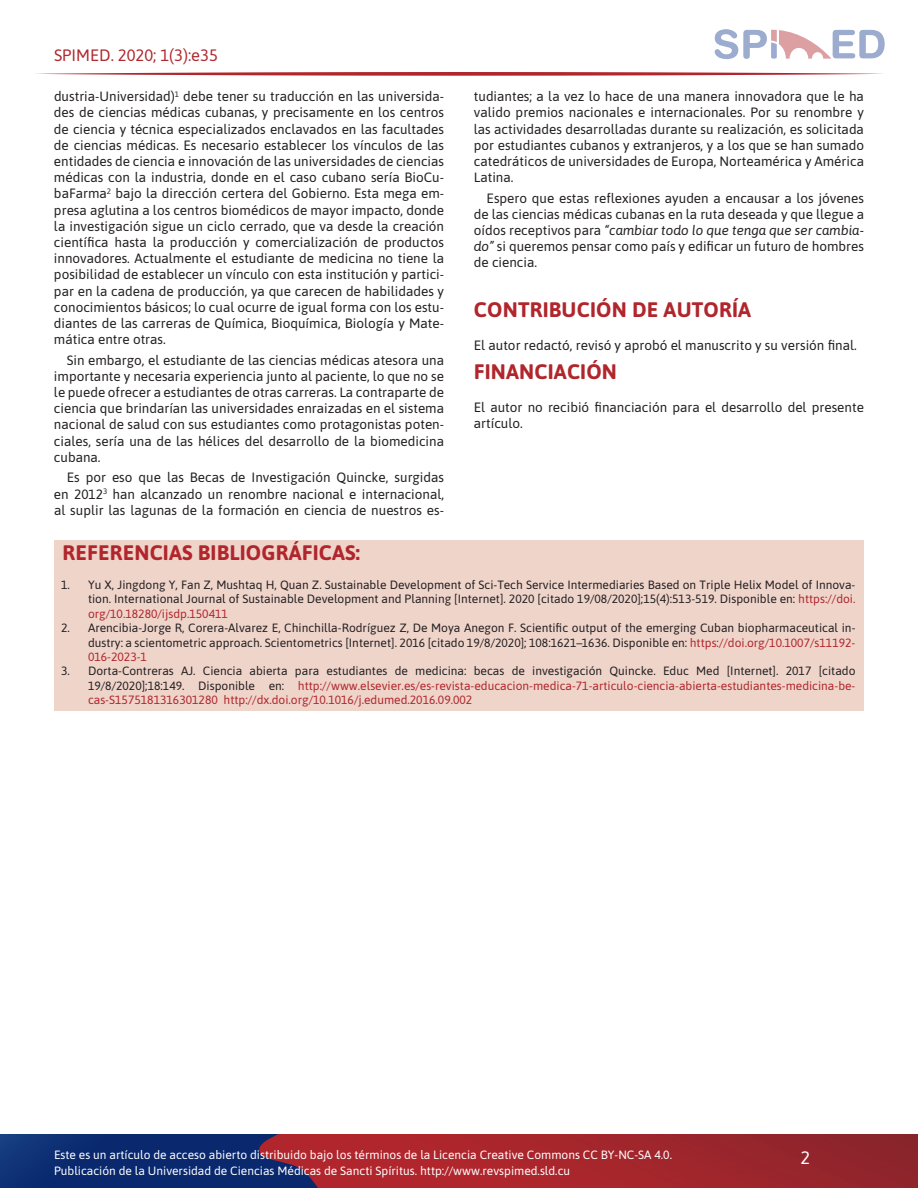
<style>
.page{position:relative;width:918px;height:1188px;background:#fff}
.page>*{position:absolute;margin:0;border:0;box-sizing:border-box;transform-origin:0 0}
.t1{font:700 21px "Asap";letter-spacing:.01em;color:#b0262c}
.t2{font:18px "Asap";color:#fff}
.t3{font:16.5px "Asap";color:#b0292e}
.t4{font:13.5px/16.2px "Asap";color:#231f20;text-align:justify}
.t5{font:12px/14.4px "Asap";color:#231f20;text-align:justify}
.t6{font:12px/14.4px "Asap";color:#b0262c;text-align:justify}
.t7{font:12px/16.2px "Asap";color:#fff}
.s1{font-style:italic}
.s2{color:#b0262c}
.s3{color:#231f20}
</style>
<div class="page">
<svg style="left:35px;top:72px;width:848px;height:4px"></svg>
<svg style="left:715px;top:29px;width:170px;height:30px"></svg>
<svg style="left:318px;top:1134px;width:600px;height:54px;background:#a2252b"></svg>
<svg style="left:0;top:1134px;width:318px;height:54px;background:#1b2968"></svg>
<div style="left:54px;top:541px;width:810px;height:170px;background:#efd4ca"></div>
<p class="t3" style="left:54px;top:44px;width:165px">SPIMED. 2020; 1(3):e35</p>
<p class="t4" style="left:54px;top:88px;width:392px">dustria-Universidad)<sup>1</sup> debe tener su traducción en las universida&shy;des de ciencias médicas cubanas, y precisamente en los centros de ciencia y técnica especializados enclavados en las facultades de ciencias médicas. Es necesario establecer los vínculos de las entidades de ciencia e innovación de las universidades de ciencias médicas con la industria, donde en el caso cubano sería BioCu&shy;baFarma<sup>2</sup> bajo la dirección certera del Gobierno. Esta mega em&shy;presa aglutina a los centros biomédicos de mayor impacto, donde la investigación sigue un ciclo cerrado, que va desde la creación científica hasta la producción y comercialización de productos innovadores. Actualmente el estudiante de medicina no tiene la posibilidad de establecer un vínculo con esta institución y partici&shy;par en la cadena de producción, ya que carecen de habilidades y conocimientos básicos; lo cual ocurre de igual forma con los estu&shy;diantes de las carreras de Química, Bioquímica, Biología y Mate&shy;mática entre otras.</p>
<p class="t4" style="left:54px;top:351px;width:392px;text-indent:13px">Sin embargo, el estudiante de las ciencias médicas atesora una importante y necesaria experiencia junto al paciente, lo que no se le puede ofrecer a estudiantes de otras carreras. La contraparte de ciencia que brindarían las universidades enraizadas en el sistema nacional de salud con sus estudiantes como protagonistas poten&shy;ciales, sería una de las hélices del desarrollo de la biomedicina cubana.</p>
<p class="t4" style="left:54px;top:469px;width:392px;text-indent:13px">Es por eso que las Becas de Investigación Quincke, surgidas en 2012<sup>3</sup> han alcanzado un renombre nacional e internacional, al suplir las lagunas de la formación en ciencia de nuestros es-</p>
<p class="t4" style="left:474px;top:88px;width:392px">tudiantes; a la vez lo hace de una manera innovadora que le ha valido premios nacionales e internacionales. Por su renombre y las actividades desarrolladas durante su realización, es solicitada por estudiantes cubanos y extranjeros, y a los que se han sumado catedráticos de universidades de Europa, Norteamérica y América Latina.</p>
<p class="t4" style="left:474px;top:189px;width:392px;text-indent:13px">Espero que estas reflexiones ayuden a encausar a los jóvenes de las ciencias médicas cubanas en la ruta deseada y que llegue a oídos receptivos para <span class="s1">“cambiar todo lo que tenga que ser cambia&shy;do”</span> si queremos pensar como país y edificar un futuro de hombres de ciencia.</p>
<h1 class="t1" style="left:474px;top:295px;width:279px">CONTRIBUCIÓN DE AUTORÍA</h1>
<p class="t4" style="left:474px;top:336px;width:384px">El autor redactó, revisó y aprobó el manuscrito y su versión final.</p>
<h1 class="t1" style="left:474px;top:357px;width:24px">FINAN</h1>
<h1 class="t1" style="left:535px;top:357px;width:58px">CIACIÓN</h1>
<p class="t4" style="left:474px;top:398px;width:392px">El autor no recibió financiación para el desarrollo del presente artículo.</p>
<h1 class="t1" style="left:63px;top:538px;width:13px">REFE</h1>
<h1 class="t1" style="left:110px;top:538px;width:252px">RENCIAS BIBLIOGRÁFICAS:</h1>
<p class="t5" style="left:88px;top:577px;width:769px;text-indent:-27px">1. Yu X, Jingdong Y, Fan Z, Mushtaq H, Quan Z. Sustainable Development of Sci-Tech Service Intermediaries Based on Triple Helix Model of Innova&shy;tion. International Journal of Sustainable Development and Planning [Internet]. 2020 [citado 19/08/2020];15(4):513-519. Disponible en: <span class="s2">https://doi. org/10.18280/ijsdp.150411</span></p>
<p class="t5" style="left:88px;top:620px;width:769px;text-indent:-27px">2. Arencibia-Jorge R, Corera-Alvarez E, Chinchilla-Rodríguez Z, De Moya Anegon F. Scientific output of the emerging Cuban biopharmaceutical in&shy;dustry: a scientometric approach. Scientometrics [Internet]. 2016 [citado 19/8/2020]; 108:1621–1636. Disponible en: <span class="s2">https://doi.org/10.1007/s11192- 016-2023-1</span></p>
<p class="t6" style="left:88px;top:663px;width:769px;text-indent:-27px"><span class="s3">3. Dorta-Contreras AJ. Ciencia abierta para estudiantes de medicina: becas de investigación Quincke. Educ Med [Internet]. 2017 [citado 19/8/2020];18:149. Disponible en:</span> http://www.elsevier.es/es-revista-educacion-medica-71-articulo-ciencia-abierta-estudiantes-medicina-be&shy;cas-S1575181316301280 http://dx.doi.org/10.1016/j.edumed.2016.09.002</p>
<p class="t7" style="left:54px;top:1146px;width:620px">Este es un artículo de acceso abierto distribuido bajo los términos de la Licencia Creative Commons CC BY-NC-SA 4.0.<br>Publicación de la Universidad de Ciencias Médicas de Sancti Spíritus. http://www.revspimed.sld.cu</p>
<h2 class="t2" style="left:800px;top:1145px;width:11px">2</h2>
</div>
